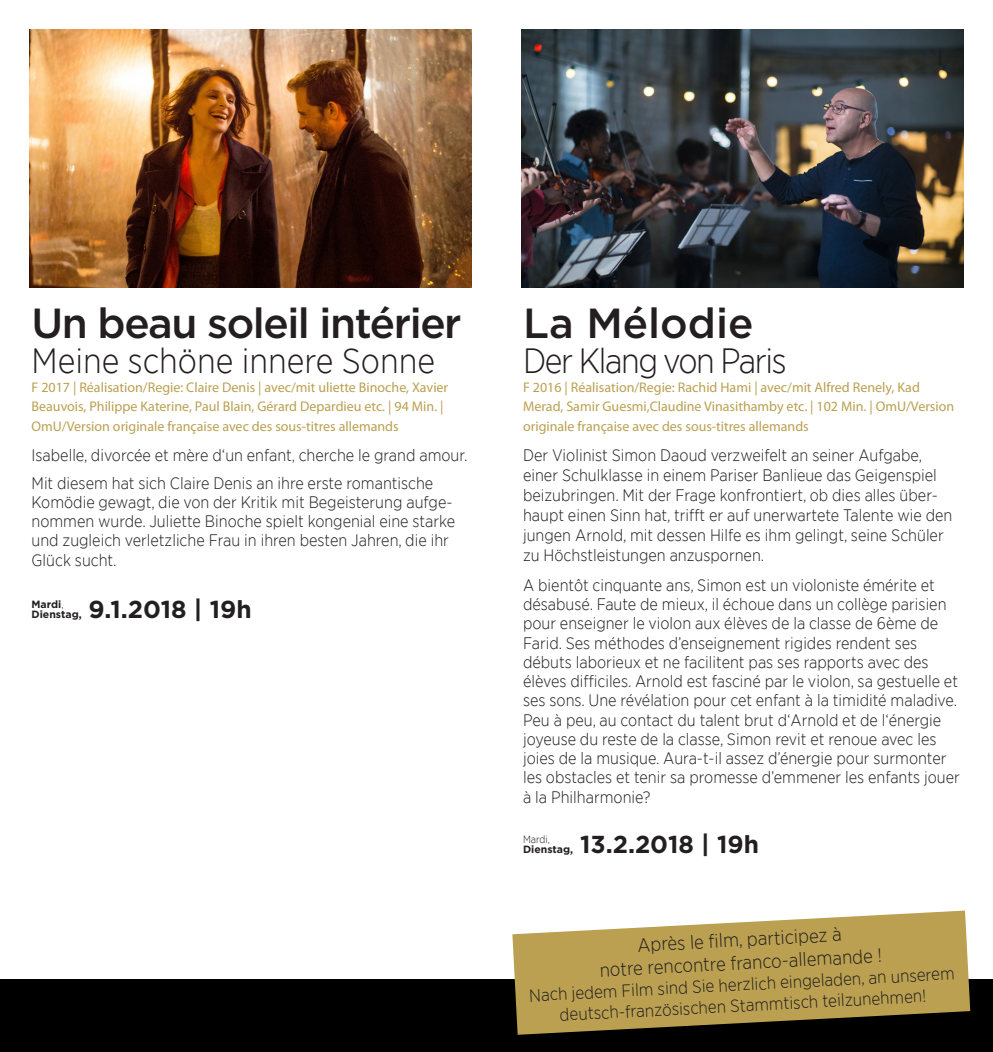
<style>
.page{position:relative;width:993px;height:1052px;background:#fff}
.page>*{position:absolute;margin:0;border:0;box-sizing:border-box;transform-origin:0 0}
.t1{font:500 42px "Gotham";letter-spacing:-.035em;color:#231f20}
.t2{font:500 42px "Gotham";color:#231f20}
.t3{font:300 35px "Gotham Narrow";color:#231f20}
.t4{font:300 35px "Gotham Narrow";letter-spacing:-.04em;color:#231f20}
.t5{font:700 24.5px "Gotham";color:#231f20}
.t6{font:300 19.25px "Gotham Narrow";color:#231f20}
.t7{font:300 17.5px/21px "Gotham Narrow";color:#231f20;text-align:center}
.t8{font:300 16.62px/19.2px "Gotham Narrow";color:#231f20}
.t9{font:14px/19.2px "Myriad Pro";color:#baa050}
.t10{font:700 10.5px "Gotham";color:#231f20}
.t11{font:300 10.5px "Gotham Narrow";color:#231f20}
.s1{font-family:"Gotham Narrow";font-weight:300}
</style>
<div class="page">
<img style="left:30px;top:30px;width:441px;height:258px">
<img style="left:521px;top:30px;width:441px;height:258px">
<div style="left:0;top:980px;width:992px;height:72px;background:#000"></div>
<svg style="left:512px;top:910px;width:457px;height:124px;fill:#baa050"></svg>
<p class="t1" style="left:32px;top:296px;width:431px">Un beau soleil intérier</p>
<p class="t3" style="left:32px;top:339px;width:405px">Meine schöne innere Sonne</p>
<p class="t9" style="left:32px;top:378px;width:418px">F 2017 | Réalisation/Regie: Claire Denis | avec/mit uliette Binoche, Xavier<br>Beauvois, Philippe Katerine, Paul Blain, Gérard Depardieu etc. | 94 Min. |<br>OmU/Version originale française avec des sous-titres allemands</p>
<p class="t8" style="left:32px;top:444px;width:437px">Isabelle, divorcée et mère d‘un enfant, cherche le grand amour.</p>
<p class="t8" style="left:32px;top:472px;width:425px">Mit diesem hat sich Claire Denis an ihre erste romantische Komödie gewagt, die von der Kritik mit Begeisterung aufge&shy;nommen wurde. Juliette Binoche spielt kongenial eine starke und zugleich verletzliche Frau in ihren besten Jahren, die ihr Glück sucht.</p>
<p class="t10" style="left:32px;top:597px;width:34px">Mardi<span class="s1">,</span></p>
<p class="t10" style="left:32px;top:607px;width:52px">Dienstag,</p>
<p class="t5" style="left:89px;top:593px;width:164px">9.1.2018 | 19h</p>
<p class="t2" style="left:523px;top:296px;width:232px">La Mélodie</p>
<p class="t4" style="left:523px;top:339px;width:265px">Der Klang von Paris</p>
<p class="t9" style="left:523px;top:378px;width:432px">F 2016 | Réalisation/Regie: Rachid Hami | avec/mit Alfred Renely, Kad<br>Merad, Samir Guesmi,Claudine Vinasithamby etc. | 102 Min. | OmU/Version originale française avec des sous-titres allemands</p>
<p class="t8" style="left:523px;top:445px;width:430px;line-height:19.9px">Der Violinist Simon Daoud verzweifelt an seiner Aufgabe, einer Schulklasse in einem Pariser Banlieue das Geigenspiel beizubringen. Mit der Frage konfrontiert, ob dies alles über&shy;haupt einen Sinn hat, trifft er auf unerwartete Talente wie den jungen Arnold, mit dessen Hilfe es ihm gelingt, seine Schüler zu Höchstleistungen anzuspornen.</p>
<p class="t8" style="left:523px;top:575px;width:438px">A bientôt cinquante ans, Simon est un violoniste émérite et désabusé. Faute de mieux, il échoue dans un collège parisien pour enseigner le violon aux élèves de la classe de 6ème de Farid. Ses méthodes d’enseignement rigides rendent ses débuts laborieux et ne facilitent pas ses rapports avec des élèves difficiles. Arnold est fasciné par le violon, sa gestuelle et ses sons. Une révélation pour cet enfant à la timidité maladive.<br>Peu à peu, au contact du talent brut d‘Arnold et de l‘énergie joyeuse du reste de la classe, Simon revit et renoue avec les joies de la musique. Aura-t-il assez d’énergie pour surmonter les obstacles et tenir sa promesse d’emmener les enfants jouer à la Philharmonie?</p>
<p class="t11" style="left:523px;top:832px;width:28px">Mardi,</p>
<p class="t10" style="left:523px;top:842px;width:52px">Dienstag,</p>
<p class="t5" style="left:580px;top:828px;width:180px">13.2.2018 | 19h</p>
<p class="t6" style="left:636px;top:933px;width:206px;rotate:-3deg">Après le fi lm, participez à</p>
<p class="t6" style="left:599px;top:958px;width:284px;rotate:-3deg">notre rencontre franco-allemande !</p>
<p class="t7" style="left:528px;top:984px;width:427px;rotate:-3deg">Nach jedem Film sind Sie herzlich eingeladen, an unserem deutsch-französischen Stammtisch teilzunehmen!</p>
</div>
